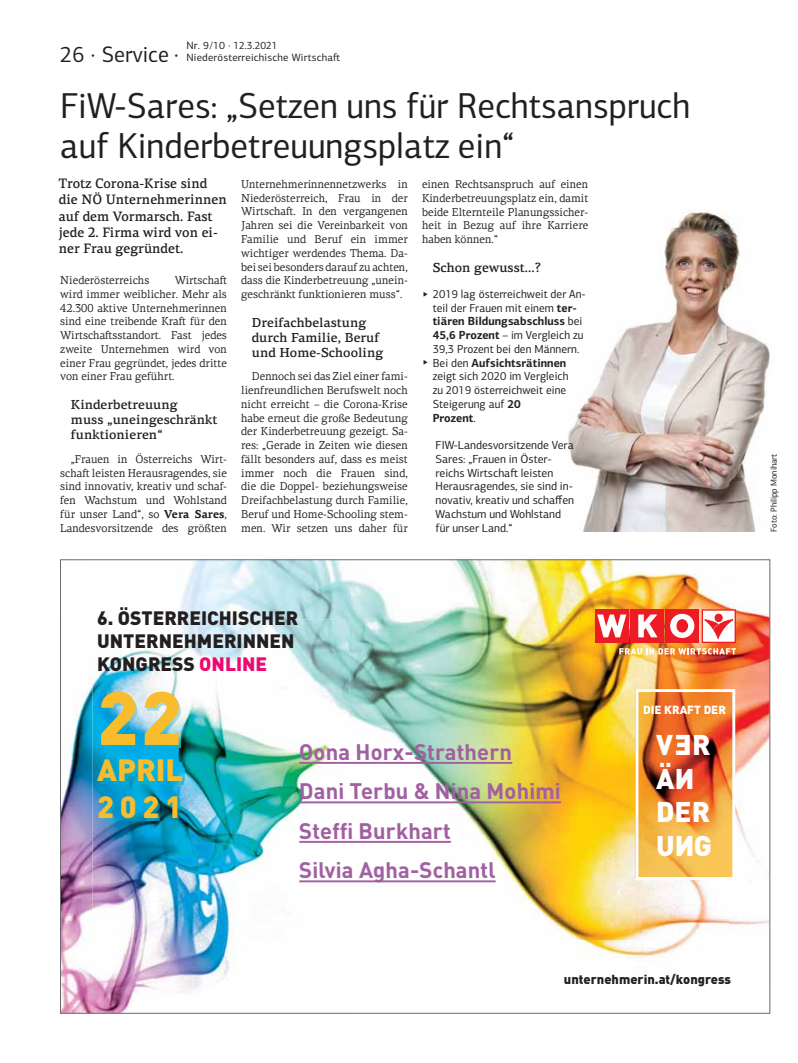
<style>
.page{position:relative;width:798px;height:1063px;background:#fff}
.page>*{position:absolute;margin:0;border:0;box-sizing:border-box;transform-origin:0 0}
.t1{font:900 74.25px "DIN";color:#f8bc2c}
.t2{font:36.25px/40px "PF Centro Sans Pro";color:#231f20;scale:.96 1}
.t3{font:900 30.38px/36.5px "DIN";color:#f8bc2c}
.t4{font:900 28.12px/33.9px "DIN";color:#fff}
.t5{font:22.5px "PF Centro Sans Pro";color:#231f20;scale:.96 1}
.t6{font:700 22.25px/39.5px "DIN";letter-spacing:-.005em;color:#a160a1}
.t7{font:900 19.12px/23px "DIN";color:#231f20}
.t8{font:500 13.75px/16.2px "PF Centro Serif Pro";color:#231f20;scale:.96 1}
.t9{font:500 13.12px/15px "PF Centro Serif Pro";color:#231f20}
.t10{font:900 12.88px "DIN";color:#231f20}
.t11{font:11.75px/13.8px "PF Centro Sans Pro";color:#231f20;scale:.96 1}
.t12{font:11.75px/13.8px "PF Centro Sans Pro";color:#231f20}
.t13{font:900 11.62px "DIN";color:#fff}
.t14{font:11.5px/13.8px "PF Centro Serif Pro";color:#231f20;text-align:justify;scale:.96 1}
.t15{font:10.62px/11.9px "PF Centro Sans Pro";color:#231f20}
.t16{font:8.75px "PF Centro Sans Pro";color:#231f20;scale:.96 1}
.s1{font-weight:700}
.s2{color:#ed0972}
</style>
<div class="page">
<img style="left:568px;top:211px;width:202px;height:320px">
<img style="left:62px;top:678px;width:142px;height:333px">
<img style="left:179px;top:562px;width:588px;height:82px">
<img style="left:349px;top:644px;width:293px;height:315px">
<img style="left:642px;top:644px;width:125px;height:85px">
<img style="left:727px;top:729px;width:40px;height:196px">
<img style="left:642px;top:880px;width:85px;height:82px">
<img style="left:93px;top:620px;width:256px;height:80px">
<img style="left:93px;top:700px;width:42px;height:283px">
<img style="left:178px;top:700px;width:171px;height:283px">
<img style="left:135px;top:748px;width:43px;height:235px">
<img style="left:639px;top:693px;width:92px;height:183px">
<div style="left:635px;top:689px;width:100px;height:191px;border:3px solid #fff"></div>
<div style="left:665px;top:609px;width:33px;height:34px;background:#ed1c24"></div>
<div style="left:630px;top:609px;width:33px;height:34px;background:#ed1c24"></div>
<svg style="left:638px;top:615px;width:19px;height:22px"></svg>
<div style="left:594px;top:609px;width:34px;height:34px;background:#ed1c24"></div>
<svg style="left:597px;top:615px;width:29px;height:22px"></svg>
<div style="left:702px;top:610px;width:33px;height:32px;background:#fff"></div>
<div style="left:701px;top:609px;width:34px;height:34px;border:1px solid #ed1c24"></div>
<svg style="left:670px;top:614px;width:24px;height:24px"></svg>
<div style="left:676px;top:620px;width:11px;height:12px;background:#ed1c24;border-radius:50%"></div>
<div style="left:676px;top:619px;width:11px;height:13px;border:1px solid #ed1c24;border-radius:50%"></div>
<svg style="left:619px;top:648px;width:116px;height:7px"></svg>
<svg style="left:702px;top:619px;width:32px;height:21px"></svg>
<div style="left:714px;top:614px;width:8px;height:8px;background:#ed1c24;border-radius:50%"></div>
<div style="left:714px;top:614px;width:8px;height:8px;border:1px solid #ed1c24;border-radius:50%"></div>
<img style="left:103px;top:695px;width:78px;height:53px">
<img style="left:99px;top:763px;width:85px;height:21px">
<img style="left:101px;top:799px;width:78px;height:22px">
<hr style="left:299px;top:762px;width:213px;height:2px;background:#a160a1">
<hr style="left:299px;top:801px;width:262px;height:2px;background:#a160a1">
<hr style="left:299px;top:841px;width:151px;height:2px;background:#a160a1">
<hr style="left:299px;top:880px;width:196px;height:2px;background:#a160a1">
<svg style="left:676px;top:735px;width:13px;height:20px"></svg>
<svg style="left:676px;top:836px;width:16px;height:20px"></svg>
<svg style="left:676px;top:769px;width:16px;height:20px"></svg>
<h3 class="t5" style="left:60px;top:46px;width:125px">26 · Service ·</h3>
<p class="t15" style="left:186px;top:41px;width:155px">Nr. 9/10 · 12.3.2021<br>Niederösterreichische Wirtscha-</p>
<h2 class="t2" style="left:60px;top:90px;width:657px">FiW-Sares: „Setzen uns für Rechtsanspruch auf Kinderbetreuungsplatz ein“</h2>
<p class="t8" style="left:59px;top:177px;width:176px">Trotz Corona-Krise sind die NÖ Unternehmerinnen auf dem Vormarsch. Fast jede 2. Firma wird von ei&shy;ner Frau gegründet.</p>
<p class="t14" style="left:60px;top:275px;width:175px;text-indent:114px">Wirtscha&shy;wird immer weiblicher. Mehr als 42.300 aktive Unternehmerinnen sind eine treibende Kra- für den Wirtscha-sstandort. Fast jedes zweite Unternehmen wird von einer Frau gegründet, jedes dritte von einer Frau geführt.</p>
<p class="t9" style="left:71px;top:399px;width:148px">Kinderbetreuung<br>muss „uneingeschränkt funktionieren“</p>
<p class="t14" style="left:60px;top:453px;width:175px;text-indent:11px">„Frauen in Österreichs Wirt&shy;scha- leisten Herausragendes, sie sind innovativ, kreativ und schaf&shy;fen Wachstum und Wohlstand für unser Land“, so <span class="s1">Vera Sares</span>, Landesvorsitzende des größten</p>
<p class="t14" style="left:60px;top:275px;width:94px">Niederösterreichs</p>
<p class="t14" style="left:241px;top:178px;width:175px">Unternehmerinnennetzwerks in Niederösterreich, Frau in der Wirtscha-. In den vergangenen Jahren sei die Vereinbarkeit von Familie und Beruf ein immer wichtiger werdendes Thema. Da&shy;bei sei besonders darauf zu achten, dass die Kinderbetreuung „unein&shy;geschränkt funktionieren muss“.</p>
<p class="t9" style="left:252px;top:316px;width:133px">Dreifachbelastung durch Familie, Beruf und Home-Schooling</p>
<p class="t14" style="left:241px;top:371px;width:175px;text-indent:11px">Dennoch sei das Ziel einer fami&shy;lienfreundlichen Berufswelt noch nicht erreicht – die Corona-Krise habe erneut die große Bedeutung der Kinderbetreuung gezeigt. Sa&shy;res: „Gerade in Zeiten wie diesen fällt besonders auf, dass es meist immer noch die Frauen sind, die die Doppel- beziehungsweise Dreifachbelastung durch Familie, Beruf und Home-Schooling stem&shy;men. Wir setzen uns daher für</p>
<p class="t14" style="left:422px;top:178px;width:175px">einen Rechtsanspruch auf einen Kinderbetreuungsplatz ein, damit beide Elternteile Planungssicher&shy;heit in Bezug auf ihre Karriere haben können.“</p>
<p class="t9" style="left:432px;top:261px;width:109px">Schon gewusst...?</p>
<p class="t11" style="left:432px;top:288px;width:161px">2019 lag österreichweit der An&shy;teil der Frauen mit einem <span class="s1">ter&shy;tiären Bildungsabschluss</span> bei<br><span class="s1">45,6 Prozent</span> – im Vergleich zu<br>39,3 Prozent bei den Männern.<br>Bei den <span class="s1">Aufsichtsrätinnen </span>zeigt sich 2020 im Vergleich<br>zu 2019 österreichweit eine<br>Steigerung auf <span class="s1">20<br>Prozent</span>.</p>
<p class="t12" style="left:435px;top:440px;width:140px">FIW-Landesvorsitzende Vera<br>Sares: „Frauen in Öster&shy;reichs Wirtscha- leisten<br>Herausragendes, sie sind in&shy;novativ, kreativ und schaffen<br>Wachstum und Wohlstand für unser Land.“</p>
<h3 class="t7" style="left:97px;top:607px;width:202px">6. ÖSTERREICHISCHER<br>UNTERNEHMERINNEN<br>KONGRESS <span class="s2">ONLINE</span></h3>
<h1 class="t1" style="left:97px;top:676px;width:86px">22</h1>
<h3 class="t3" style="left:97px;top:753px;width:87px">APRIL<br>2021</h3>
<h3 class="t6" style="left:299px;top:732px;width:263px">Oona Horx-Strathern<br>Dani Terbu &amp; Nina Mohimi<br>Steffi Burkhart<br>Silvia Agha-Schantl</h3>
<p class="t13" style="left:643px;top:703px;width:84px">DIE KRAFT DER</p>
<h3 class="t4" style="left:656px;top:728px;width:56px">V R</h3>
<h3 class="t4" style="left:656px;top:762px;width:57px">Ä<br>DER<br>U G</h3>
<p class="t10" style="left:563px;top:972px;width:168px">unternehmerin.at/kongress</p>
<p class="t16" style="left:770px;top:532px;width:83px;rotate:-90deg">Foto: Philipp Monihart</p>
</div>
